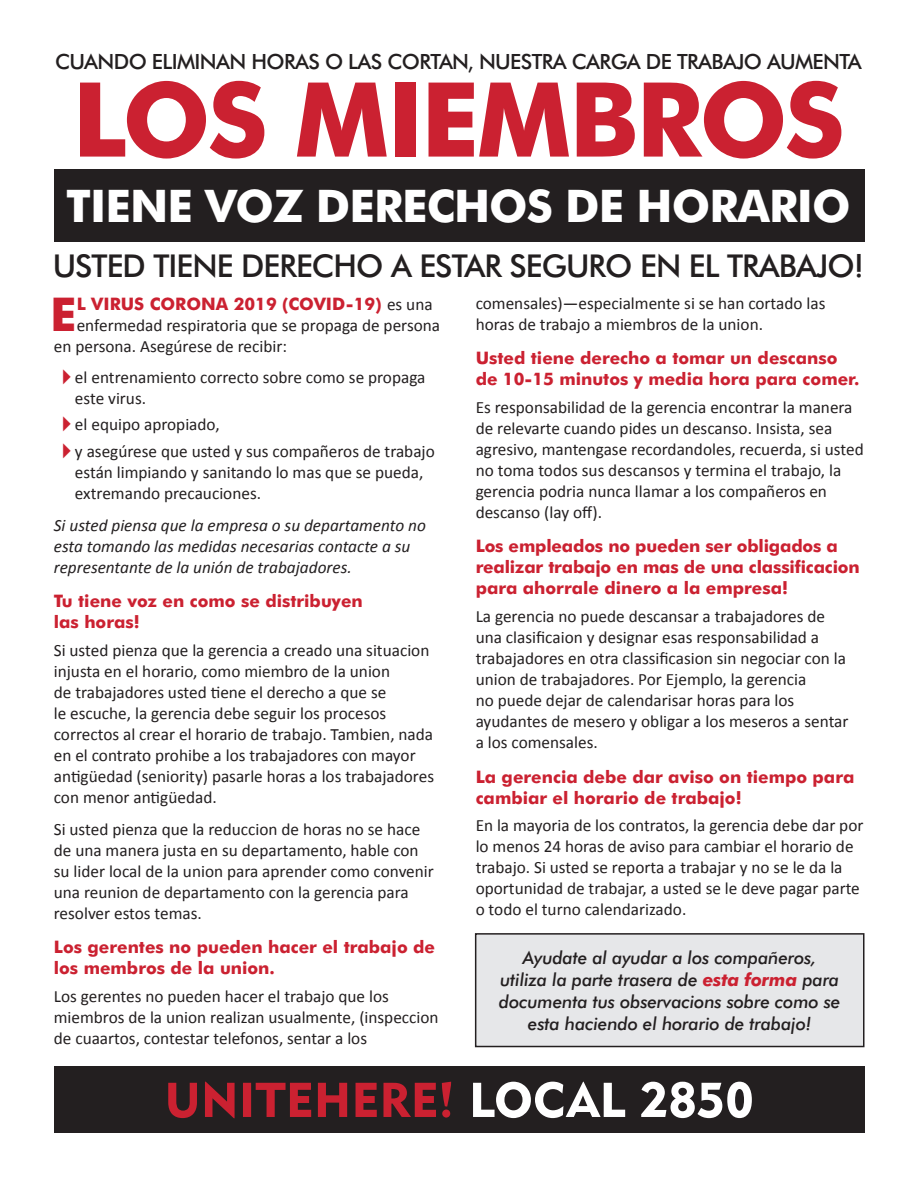
<style>
.page{position:relative;width:918px;height:1188px;background:#fff}
.page>*{position:absolute;margin:0;border:0;box-sizing:border-box;transform-origin:0 0}
.t1{font:700 103.5px "Futura BT";letter-spacing:-.03em;color:#cb2131}
.t2{font:700 46.65px "Futura BT";color:#cb2131}
.t3{font:700 45px "Futura BT";letter-spacing:-.02em;color:#fff}
.t4{font:500 31.5px "Futura BT";letter-spacing:-.03em;color:#231f20}
.t5{font:500 21px "Futura BT";letter-spacing:-.03em;color:#231f20}
.t6{font:italic 500 18px/21.8px "Futura BT";letter-spacing:-.01em;color:#231f20;text-align:center}
.t7{font:17.25px/21px "Calibri";color:#231f20}
.t8{font:700 17.25px/21px "Futura BT";color:#cb2131}
.t9{font:italic 17.25px/21px "Calibri";color:#231f20}
.s1{font-family:"Calibri";font-weight:400;color:#231f20}
.s2{font-family:"European Pi Three";color:#cb2131}
.s3{font-weight:700;color:#cb2131}
</style>
<div class="page">
<div style="left:54px;top:1066px;width:811px;height:67px;background:#231f20"></div>
<svg style="left:473px;top:1082px;width:152px;height:36px"></svg>
<svg style="left:442px;top:1082px;width:9px;height:36px"></svg>
<svg style="left:318px;top:1083px;width:118px;height:34px"></svg>
<svg style="left:168px;top:1082px;width:143px;height:36px"></svg>
<svg style="left:641px;top:1082px;width:111px;height:36px"></svg>
<div style="left:54px;top:169px;width:811px;height:73px;background:#231f20"></div>
<div style="left:476px;top:934px;width:388px;height:113px;background:#e6e7e9"></div>
<div style="left:475px;top:933px;width:390px;height:114px;border:2px solid #231f20"></div>
<p class="t5" style="left:55px;top:48px;width:808px">CUANDO ELIMINAN HORAS O LAS CORTAN, NUESTRA CARGA DE TRABAJO AUMENTA</p>
<h1 class="t1" style="left:72px;top:57px;width:774px">LOS MIEMBROS</h1>
<h3 class="t3" style="left:66px;top:179px;width:786px">TIENE VOZ DERECHOS DE HORARIO</h3>
<h3 class="t4" style="left:53px;top:247px;width:813px">USTED TIENE DERECHO A ESTAR SEGURO EN EL TRABAJO!</h3>
<h2 class="t2" style="left:50px;top:286px;width:28px">E</h2>
<p class="t8" style="left:77px;top:293px;width:357px">L VIRUS CORONA 2019 (COVID-19) <span class="s1">es una</span></p>
<p class="t7" style="left:54px;top:315px;width:388px;text-indent:23px">enfermedad respiratoria que se propaga de persona en persona. Asegúrese de recibir:</p>
<p class="t7" style="left:75px;top:366px;width:352px;text-indent:-13px"><span class="s2">A</span> el entrenamiento correcto sobre como se propaga este virus.</p>
<p class="t7" style="left:62px;top:411px;width:374px;line-height:26.7px"><span class="s2">A</span> el equipo apropiado,<br><span class="s2">A</span> y asegúrese que usted y sus compañeros de trabajo</p>
<p class="t7" style="left:75px;top:462px;width:350px">están limpiando y sanitando lo mas que se pueda, extremando precauciones.</p>
<p class="t9" style="left:54px;top:514px;width:374px">Si usted piensa que la empresa o su departamento no esta tomando las medidas necesarias contacte a su representante de la unión de trabajadores.</p>
<p class="t8" style="left:54px;top:590px;width:311px">Tu tiene voz en como se distribuyen las horas!</p>
<p class="t7" style="left:54px;top:640px;width:382px">Si usted pienza que la gerencia a creado una situacion injusta en el horario, como miembro de la union<br>de trabajadores usted tiene el derecho a que se<br>le escuche, la gerencia debe seguir los procesos correctos al crear el horario de trabajo. Tambien, nada en el contrato prohibe a los trabajadores con mayor antigüedad (seniority) pasarle horas a los trabajadores con menor antigüedad.</p>
<p class="t7" style="left:54px;top:819px;width:382px">Si usted pienza que la reduccion de horas no se hace de una manera justa en su departamento, hable con su lider local de la union para aprender como convenir una reunion de departamento con la gerencia para resolver estos temas.</p>
<p class="t8" style="left:54px;top:936px;width:383px">Los gerentes no pueden hacer el trabajo de los membros de la union.</p>
<p class="t7" style="left:54px;top:986px;width:386px">Los gerentes no pueden hacer el trabajo que los miembros de la union realizan usualmente, (inspeccion de cuaartos, contestar telefonos, sentar a los</p>
<p class="t7" style="left:476px;top:292px;width:351px">comensales)—especialmente si se han cortado las horas de trabajo a miembros de la union.</p>
<p class="t8" style="left:476px;top:347px;width:385px">Usted tiene derecho a tomar un descanso de 10-15 minutos y media hora para comer.</p>
<p class="t7" style="left:476px;top:397px;width:390px">Es responsabilidad de la gerencia encontrar la manera de relevarte cuando pides un descanso. Insista, sea agresivo, mantengase recordandoles, recuerda, si usted no toma todos sus descansos y termina el trabajo, la gerencia podria nunca llamar a los compañeros en descanso (lay off).</p>
<p class="t8" style="left:476px;top:536px;width:386px">Los empleados no pueden ser obligados a realizar trabajo en mas de una classificacion para ahorrale dinero a la empresa!</p>
<p class="t7" style="left:476px;top:606px;width:374px">La gerencia no puede descansar a trabajadores de una clasificaion y designar esas responsabilidad a trabajadores en otra classificasion sin negociar con la union de trabajadores. Por Ejemplo, la gerencia<br>no puede dejar de calendarisar horas para los ayudantes de mesero y obligar a los meseros a sentar a los comensales.</p>
<p class="t8" style="left:476px;top:766px;width:380px">La gerencia debe dar aviso on tiempo para cambiar el horario de trabajo!</p>
<p class="t7" style="left:476px;top:815px;width:389px">En la mayoria de los contratos, la gerencia debe dar por lo menos 24 horas de aviso para cambiar el horario de trabajo. Si usted se reporta a trabajar y no se le da la oportunidad de trabajar, a usted se le deve pagar parte o todo el turno calendarizado.</p>
<p class="t6" style="left:499px;top:947px;width:343px">Ayudate al ayudar a los compañeros, utiliza la parte trasera de <span class="s3">esta forma</span> para documenta tus observacions sobre como se esta haciendo el horario de trabajo!</p>
</div>
